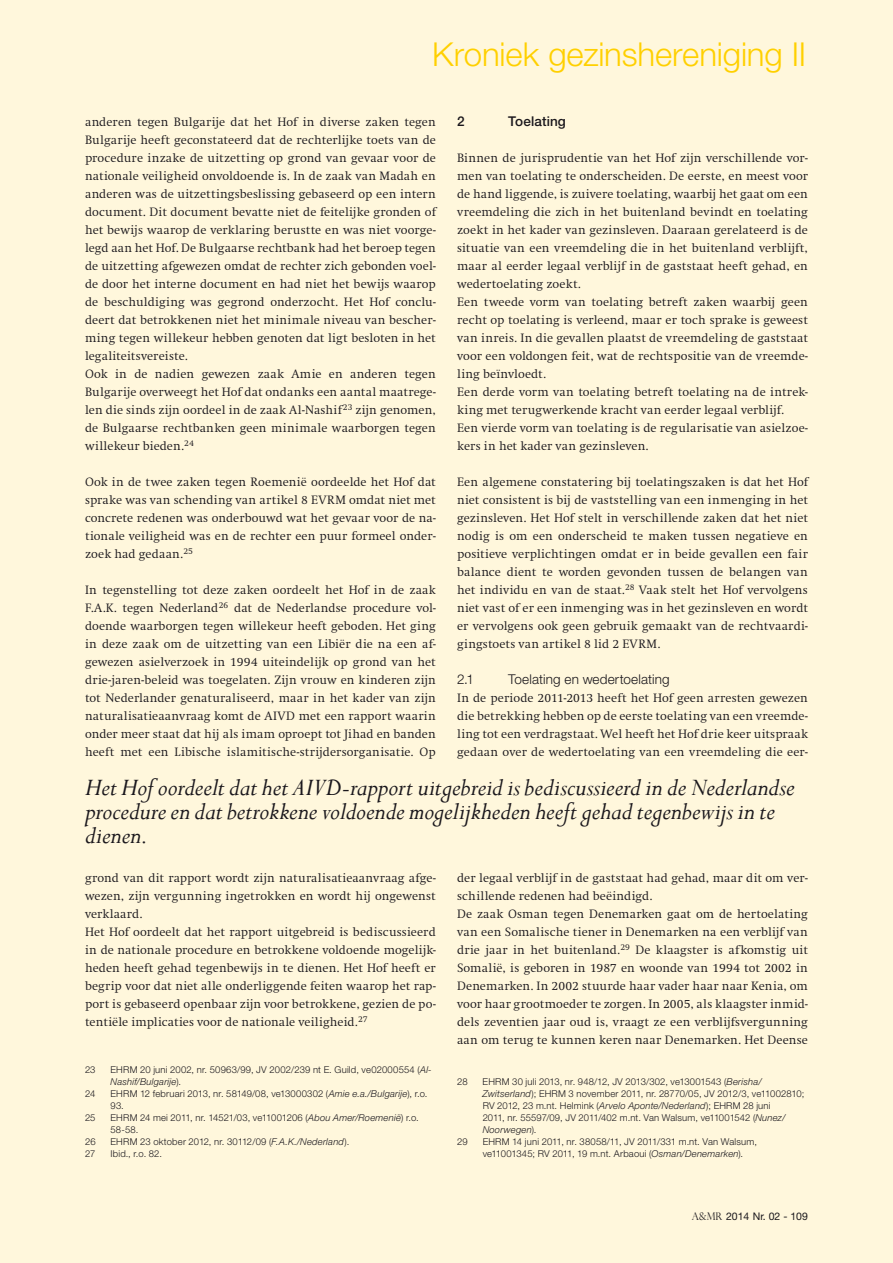
<style>
.page{position:relative;width:893px;height:1263px;background:#fff7dc}
.page>*{position:absolute;margin:0;border:0;box-sizing:border-box;transform-origin:0 0}
.t1{font:300 33px "Helvetica Neue LT Std";letter-spacing:-.005em;color:#ffd000}
.t2{font:italic 27px/24px "Perpetua";letter-spacing:-.005em;color:#1a171c}
.t3{font:300 13.5px "Helvetica Neue LT Std";letter-spacing:.01em;color:#1a171c}
.t4{font:500 13.5px "Helvetica Neue LT Std";letter-spacing:.01em;color:#1a171c}
.t5{font:300 12.6px/18px "Swift EF";letter-spacing:.01em;color:#1a171c}
.t6{font:10.5px "Helvetica Neue LT Std";color:#1a171c}
.t7{font:300 9.45px/12px "Helvetica Neue LT Std";letter-spacing:.015em;color:#1a171c}
.s1{font-style:italic}
.s2{font-family:"Perpetua Titling";font-weight:300}
</style>
<div class="page">
<h1 class="t1" style="left:432px;top:34px;width:375px">Kroniek gezinshereniging II</h1>
<p class="t5" style="left:85px;top:113px;width:352px">anderen tegen Bulgarije dat het Hof in diverse zaken tegen Bulgarije heeft geconstateerd dat de rechterlijke toets van de procedure inzake de uitzetting op grond van gevaar voor de nationale veiligheid onvoldoende is. In de zaak van Madah en anderen was de uitzettingsbeslissing gebaseerd op een intern document. Dit document bevatte niet de feitelijke gronden of het bewijs waarop de verklaring berustte en was niet voorge&shy;legd aan het Hof. De Bulgaarse rechtbank had het beroep tegen de uitzetting afgewezen omdat de rechter zich gebonden voel&shy;de door het interne document en had niet het bewijs waarop de beschuldiging was gegrond onderzocht. Het Hof conclu&shy;deert dat betrokkenen niet het minimale niveau van bescher&shy;ming tegen willekeur hebben genoten dat ligt besloten in het legaliteitsvereiste.<br>Ook in de nadien gewezen zaak Amie en anderen tegen Bulgarije overweegt het Hof dat ondanks een aantal maatrege&shy;len die sinds zijn oordeel in de zaak Al-Nashif<sup>23</sup> zijn genomen, de Bulgaarse rechtbanken geen minimale waarborgen tegen willekeur bieden.<sup>24</sup></p>
<p class="t5" style="left:85px;top:473px;width:352px;text-align:justify">Ook in de twee zaken tegen Roemenië oordeelde het Hof dat sprake was van schending van artikel 8 EVRM omdat niet met concrete redenen was onderbouwd wat het gevaar voor de na&shy;tionale veiligheid was en de rechter een puur formeel onder&shy;zoek had gedaan.<sup>25</sup></p>
<p class="t5" style="left:85px;top:581px;width:352px;text-align:justify">In tegenstelling tot deze zaken oordeelt het Hof in de zaak F.A.K. tegen Nederland<sup>26</sup> dat de Nederlandse procedure vol&shy;doende waarborgen tegen willekeur heeft geboden. Het ging in deze zaak om de uitzetting van een Libiër die na een af&shy;gewezen asielverzoek in 1994 uiteindelijk op grond van het drie-jaren-beleid was toegelaten. Zijn vrouw en kinderen zijn tot Nederlander genaturaliseerd, maar in het kader van zijn naturalisatieaanvraag komt de AIVD met een rapport waarin onder meer staat dat hij als imam oproept tot Jihad en banden heeft met een Libische islamitische-strijdersorganisatie. Op</p>
<p class="t4" style="left:457px;top:113px;width:9px">2</p>
<p class="t4" style="left:508px;top:113px;width:59px">Toelating</p>
<p class="t5" style="left:457px;top:149px;width:352px">Binnen de jurisprudentie van het Hof zijn verschillende vor&shy;men van toelating te onderscheiden. De eerste, en meest voor de hand liggende, is zuivere toelating, waarbij het gaat om een vreemdeling die zich in het buitenland bevindt en toelating zoekt in het kader van gezinsleven. Daaraan gerelateerd is de situatie van een vreemdeling die in het buitenland verblijft, maar al eerder legaal verblijf in de gaststaat heeft gehad, en wedertoelating zoekt.<br>Een tweede vorm van toelating betreft zaken waarbij geen recht op toelating is verleend, maar er toch sprake is geweest van inreis. In die gevallen plaatst de vreemdeling de gaststaat voor een voldongen feit, wat de rechtspositie van de vreemde&shy;ling beïnvloedt.<br>Een derde vorm van toelating betreft toelating na de intrek&shy;king met terugwerkende kracht van eerder legaal verblijf.<br>Een vierde vorm van toelating is de regularisatie van asielzoe&shy;kers in het kader van gezinsleven.</p>
<p class="t5" style="left:457px;top:473px;width:352px;text-align:justify">Een algemene constatering bij toelatingszaken is dat het Hof niet consistent is bij de vaststelling van een inmenging in het gezinsleven. Het Hof stelt in verschillende zaken dat het niet nodig is om een onderscheid te maken tussen negatieve en positieve verplichtingen omdat er in beide gevallen een fair balance dient te worden gevonden tussen de belangen van het individu en van de staat.<sup>28</sup> Vaak stelt het Hof vervolgens niet vast of er een inmenging was in het gezinsleven en wordt er vervolgens ook geen gebruik gemaakt van de rechtvaardi&shy;gingstoets van artikel 8 lid 2 EVRM.</p>
<p class="t3" style="left:457px;top:671px;width:18px">2.1</p>
<p class="t3" style="left:508px;top:671px;width:163px">Toelating en wedertoelating</p>
<p class="t5" style="left:457px;top:689px;width:352px;text-align:justify">In de periode 2011-2013 heeft het Hof geen arresten gewezen die betrekking hebben op de eerste toelating van een vreemde&shy;ling tot een verdragstaat. Wel heeft het Hof drie keer uitspraak gedaan over de wedertoelating van een vreemdeling die eer-</p>
<h2 class="t2" style="left:85px;top:774px;width:711px">Het Hof oordeelt dat het AIVD-rapport uitgebreid is bediscussieerd in de Nederlandse procedure en dat betrokkene voldoende mogelijkheden heeft gehad tegenbewijs in te dienen.</h2>
<p class="t5" style="left:85px;top:869px;width:352px">grond van dit rapport wordt zijn naturalisatieaanvraag afge&shy;wezen, zijn vergunning ingetrokken en wordt hij ongewenst verklaard.<br>Het Hof oordeelt dat het rapport uitgebreid is bediscussieerd in de nationale procedure en betrokkene voldoende mogelijk&shy;heden heeft gehad tegenbewijs in te dienen. Het Hof heeft er begrip voor dat niet alle onderliggende feiten waarop het rap&shy;port is gebaseerd openbaar zijn voor betrokkene, gezien de po&shy;tentiële implicaties voor de nationale veiligheid.<sup>27</sup></p>
<p class="t7" style="left:85px;top:1063px;width:12px">23</p>
<p class="t7" style="left:111px;top:1063px;width:323px">EHRM 20 juni 2002, nr. 50963/99, JV 2002/239 nt E. Guild, ve02000554 (<span class="s1">Al-<br>Nashif/Bulgarije</span>).</p>
<p class="t7" style="left:85px;top:1087px;width:12px">24</p>
<p class="t7" style="left:111px;top:1087px;width:318px">EHRM 12 februari 2013, nr. 58149/08, ve13000302 (<span class="s1">Amie e.a./Bulgarije</span>), r.o.<br>93.</p>
<p class="t7" style="left:85px;top:1111px;width:12px">25</p>
<p class="t7" style="left:111px;top:1111px;width:310px">EH RM 24 mei 2011, nr. 14521/03, ve11001206 (<span class="s1">Abou Amer/Roemenië</span>) r.o.<br>58-58.</p>
<p class="t7" style="left:85px;top:1135px;width:12px">26</p>
<p class="t7" style="left:111px;top:1135px;width:240px">EHRM 23 oktober 2012, nr. 30112/09 (<span class="s1">F.A.K./Nederland</span>).</p>
<p class="t7" style="left:85px;top:1147px;width:12px">27</p>
<p class="t7" style="left:111px;top:1147px;width:53px">Ibid., r.o. 82.</p>
<p class="t5" style="left:457px;top:869px;width:352px">der legaal verblijf in de gaststaat had gehad, maar dit om ver&shy;schillende redenen had beëindigd.<br>De zaak Osman tegen Denemarken gaat om de hertoelating van een Somalische tiener in Denemarken na een verblijf van drie jaar in het buitenland.<sup>29</sup> De klaagster is afkomstig uit Somalië, is geboren in 1987 en woonde van 1994 tot 2002 in Denemarken. In 2002 stuurde haar vader haar naar Kenia, om voor haar grootmoeder te zorgen. In 2005, als klaagster inmid&shy;dels zeventien jaar oud is, vraagt ze een verblijfsvergunning aan om terug te kunnen keren naar Denemarken. Het Deense</p>
<p class="t7" style="left:457px;top:1075px;width:12px">28</p>
<p class="t7" style="left:483px;top:1075px;width:323px">EHRM 30 juli 2013, nr. 948/12, JV 2013/302, ve13001543 (<span class="s1">Berisha/ Zwitserland</span>); EH RM 3 november 2011, nr. 28770/05, JV 2012/3, ve11002810; RV 2012, 23 m.nt. Helmink (<span class="s1">Arvelo Aponte/Nederland</span>); EHRM 28 juni<br>2011, nr. 55597/09, JV 2011/402 m.nt. Van Walsum, ve11001542 (<span class="s1">Nunez/ Noorwegen</span>).</p>
<p class="t7" style="left:457px;top:1135px;width:12px">29</p>
<p class="t7" style="left:483px;top:1135px;width:276px">EH RM 14 juni 2011, nr. 38058/11, JV 2011/331 m.nt. Van Walsum, ve11001345; RV 2011, 19 m.nt. Arbaoui (<span class="s1">Osman/Denemarken</span>).</p>
<p class="t6" style="left:692px;top:1209px;width:118px"><span class="s2">A&amp;MR</span> 2014 Nr. 02 - 109</p>
</div>
